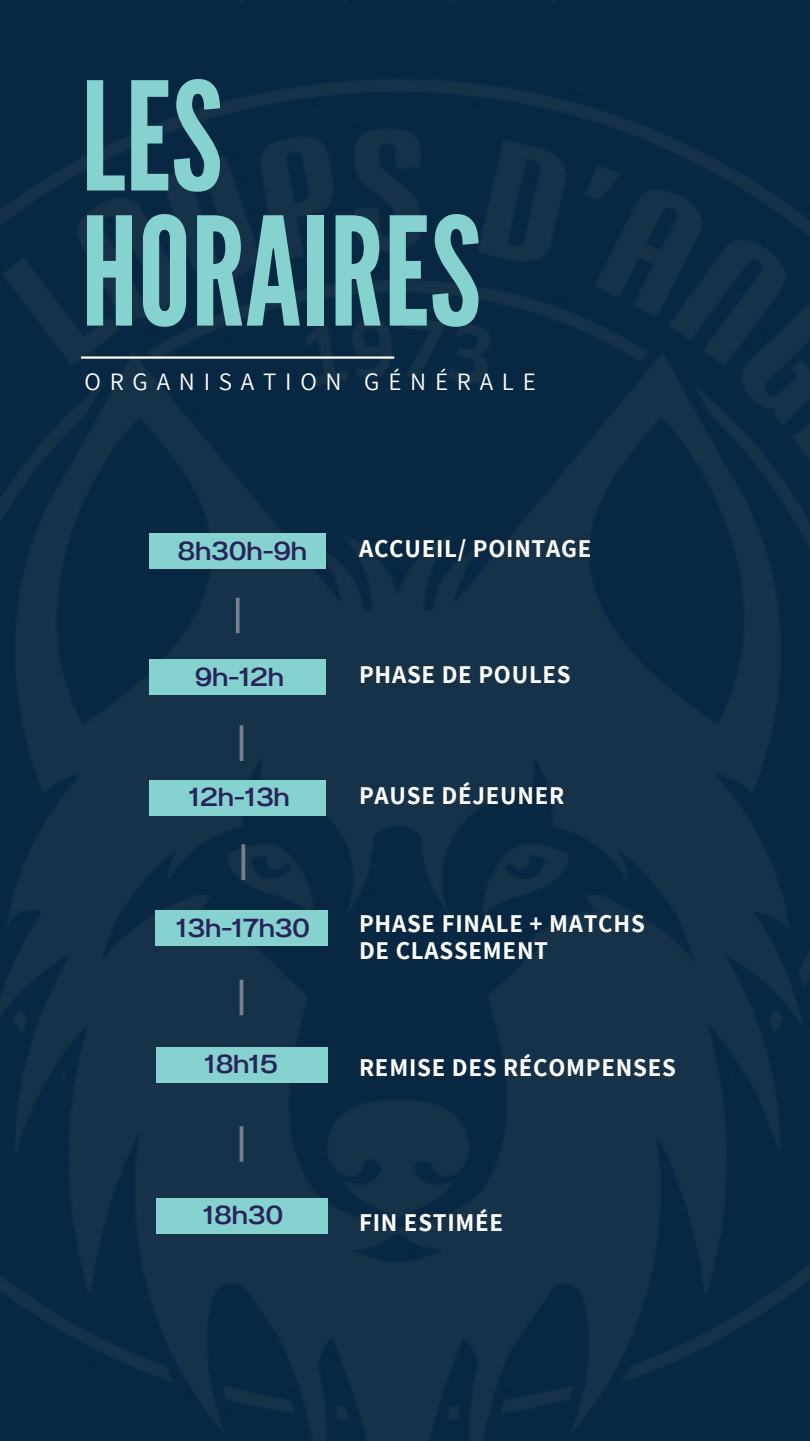
<style>
.page{position:relative;width:810px;height:1441px;background:#fff}
.page>*{position:absolute;margin:0;border:0;box-sizing:border-box;transform-origin:0 0}
.t1{font:150px/135px "League Gothic";color:#86d2cf}
.t2{font:26px "Anantason Medium Wd 125";letter-spacing:-.01em;color:#29235c}
.t3{font:700 25px/27px "Assistant";letter-spacing:.03em;color:#fff}
.t4{font:25px "Assistant";letter-spacing:.35em;color:#fff}
</style>
<div class="page">
<img style="left:0;top:0;width:810px;height:1440px">
<div style="left:149px;top:533px;width:177px;height:36px;background:#86d2cf"></div>
<div style="left:149px;top:658px;width:177px;height:36px;background:#86d2cf"></div>
<div style="left:149px;top:780px;width:177px;height:35px;background:#86d2cf"></div>
<div style="left:155px;top:910px;width:173px;height:36px;background:#86d2cf"></div>
<div style="left:157px;top:1198px;width:171px;height:35px;background:#86d2cf"></div>
<div style="left:157px;top:1047px;width:171px;height:35px;background:#86d2cf"></div>
<svg style="left:236px;top:597px;width:4px;height:36px"></svg>
<hr style="left:240px;top:725px;width:3px;height:35px;background:#777f8f">
<svg style="left:241px;top:844px;width:4px;height:35px"></svg>
<hr style="left:240px;top:979px;width:3px;height:36px;background:#777f8f">
<hr style="left:240px;top:1125px;width:3px;height:36px;background:#777f8f">
<hr style="left:81px;top:356px;width:313px;height:2px;background:#fff">
<h1 class="t1" style="left:81px;top:73px;width:402px">LES<br>HORAIRES</h1>
<p class="t4" style="left:84px;top:364px;width:453px">ORGANISATION GÉNÉRALE</p>
<p class="t2" style="left:178px;top:536px;width:131px">8h30h-9h</p>
<p class="t3" style="left:359px;top:534px;width:234px">ACCUEIL/ POINTAGE</p>
<p class="t2" style="left:195px;top:662px;width:91px">9h-12h</p>
<p class="t3" style="left:359px;top:660px;width:213px">PHASE DE POULES</p>
<p class="t2" style="left:189px;top:782px;width:102px">12h-13h</p>
<p class="t3" style="left:359px;top:781px;width:207px">PAUSE DÉJEUNER</p>
<p class="t2" style="left:177px;top:912px;width:135px">13h-17h30</p>
<p class="t3" style="left:359px;top:909px;width:287px">PHASE FINALE + MATCHS<br>DE CLASSEMENT</p>
<p class="t2" style="left:205px;top:1048px;width:75px">18h15</p>
<p class="t3" style="left:359px;top:1053px;width:318px">REMISE DES RÉCOMPENSES</p>
<p class="t2" style="left:203px;top:1199px;width:81px">18h30</p>
<p class="t3" style="left:359px;top:1207px;width:146px">FIN ESTIMÉE</p>
</div>
